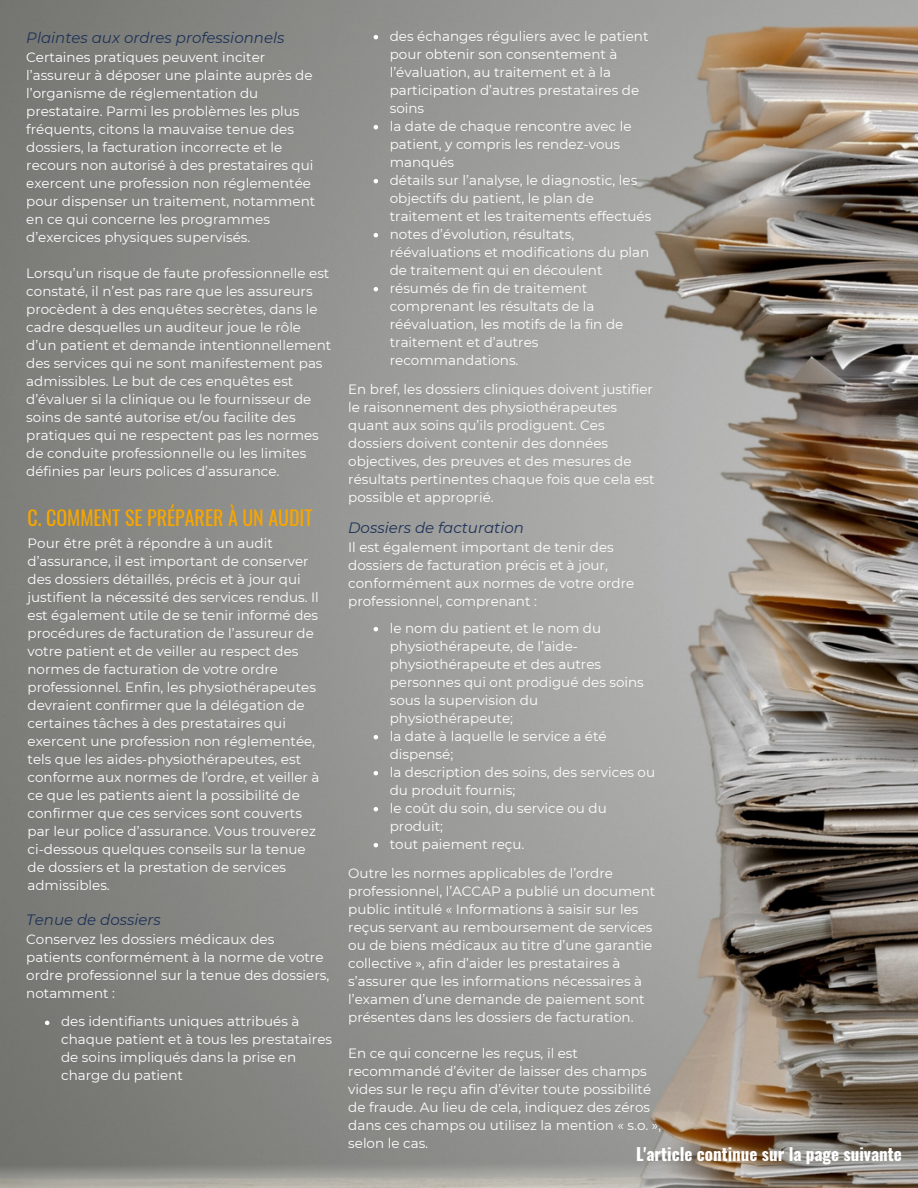
<style>
.page{position:relative;width:918px;height:1188px;background:#fff}
.page>*{position:absolute;margin:0;border:0;box-sizing:border-box;transform-origin:0 0}
.t1{font:19.95px "Oswald";color:#f7a600}
.t2{font:700 17.1px "Oswald";color:#fff}
.t3{font:italic 15px "Montserrat";color:#1e3258}
.t4{font:13.5px/18px "Montserrat";color:#fff}
</style>
<div class="page">
<img style="left:0;top:0;width:918px;height:1188px">
<svg style="left:45px;top:1021px;width:4px;height:4px"></svg>
<svg style="left:374px;top:35px;width:4px;height:4px"></svg>
<svg style="left:374px;top:125px;width:4px;height:4px"></svg>
<svg style="left:374px;top:179px;width:4px;height:4px"></svg>
<svg style="left:374px;top:233px;width:4px;height:4px"></svg>
<svg style="left:374px;top:287px;width:4px;height:4px"></svg>
<svg style="left:374px;top:627px;width:4px;height:4px"></svg>
<svg style="left:374px;top:735px;width:4px;height:4px"></svg>
<svg style="left:374px;top:771px;width:4px;height:4px"></svg>
<svg style="left:374px;top:807px;width:4px;height:4px"></svg>
<svg style="left:374px;top:843px;width:4px;height:4px"></svg>
<p class="t3" style="left:26px;top:28px;width:260px">Plaintes aux ordres professionnels</p>
<p class="t4" style="left:26px;top:49px;width:291px">Certaines pratiques peuvent inciter l’assureur à déposer une plainte auprès de l’organisme de réglementation du prestataire. Parmi les problèmes les plus fréquents, citons la mauvaise tenue des dossiers, la facturation incorrecte et le recours non autorisé à des prestataires qui exercent une profession non réglementée pour dispenser un traitement, notamment en ce qui concerne les programmes d’exercices physiques supervisés.</p>
<p class="t4" style="left:26px;top:265px;width:307px">Lorsqu’un risque de faute professionnelle est constaté, il n’est pas rare que les assureurs procèdent à des enquêtes secrètes, dans le cadre desquelles un auditeur joue le rôle d’un patient et demande intentionnellement des services qui ne sont manifestement pas admissibles. Le but de ces enquêtes est d’évaluer si la clinique ou le fournisseur de soins de santé autorise et/ou facilite des pratiques qui ne respectent pas les normes de conduite professionnelle ou les limites définies par leurs polices d’assurance.</p>
<p class="t1" style="left:28px;top:502px;width:287px">C. COMMENT SE PRÉPARER À UN AUDIT</p>
<p class="t4" style="left:28px;top:534px;width:294px">Pour être prêt à répondre à un audit d’assurance, il est important de conserver des dossiers détaillés, précis et à jour qui justifient la nécessité des services rendus. Il est également utile de se tenir informé des procédures de facturation de l’assureur de votre patient et de veiller au respect des normes de facturation de votre ordre professionnel. Enfin, les physiothérapeutes devraient confirmer que la délégation de certaines tâches à des prestataires qui exercent une profession non réglementée, tels que les aides-physiothérapeutes, est conforme aux normes de l’ordre, et veiller à ce que les patients aient la possibilité de confirmer que ces services sont couverts par leur police d’assurance. Vous trouverez ci-dessous quelques conseils sur la tenue de dossiers et la prestation de services admissibles.</p>
<p class="t3" style="left:26px;top:910px;width:136px">Tenue de dossiers</p>
<p class="t4" style="left:26px;top:930px;width:305px">Conservez les dossiers médicaux des patients conformément à la norme de votre ordre professionnel sur la tenue des dossiers, notamment :</p>
<p class="t4" style="left:61px;top:1012px;width:272px">des identifiants uniques attribués à chaque patient et à tous les prestataires de soins impliqués dans la prise en charge du patient</p>
<p class="t4" style="left:390px;top:27px;width:260px">des échanges réguliers avec le patient pour obtenir son consentement à l’évaluation, au traitement et à la participation d’autres prestataires de soins</p>
<p class="t4" style="left:390px;top:117px;width:243px">la date de chaque rencontre avec le patient, y compris les rendez-vous manqués</p>
<p class="t4" style="left:390px;top:171px;width:263px">détails sur l’analyse, le diagnostic, les objectifs du patient, le plan de traitement et les traitements effectués</p>
<p class="t4" style="left:390px;top:225px;width:261px">notes d’évolution, résultats, réévaluations et modifications du plan de traitement qui en découlent</p>
<p class="t4" style="left:390px;top:279px;width:235px">résumés de fin de traitement comprenant les résultats de la réévaluation, les motifs de la fin de traitement et d’autres recommandations.</p>
<p class="t4" style="left:348px;top:380px;width:308px">En bref, les dossiers cliniques doivent justifier le raisonnement des physiothérapeutes quant aux soins qu’ils prodiguent. Ces dossiers doivent contenir des données objectives, des preuves et des mesures de résultats pertinentes chaque fois que cela est possible et approprié.</p>
<p class="t3" style="left:348px;top:518px;width:177px">Dossiers de facturation</p>
<p class="t4" style="left:348px;top:539px;width:288px">Il est également important de tenir des dossiers de facturation précis et à jour, conformément aux normes de votre ordre professionnel, comprenant :</p>
<p class="t4" style="left:390px;top:619px;width:256px">le nom du patient et le nom du physiothérapeute, de l’aide&shy;physiothérapeute et des autres personnes qui ont prodigué des soins sous la supervision du physiothérapeute;</p>
<p class="t4" style="left:390px;top:727px;width:218px">la date à laquelle le service a été dispensé;</p>
<p class="t4" style="left:390px;top:763px;width:267px">la description des soins, des services ou du produit fournis;</p>
<p class="t4" style="left:390px;top:799px;width:219px">le coût du soin, du service ou du produit;</p>
<p class="t4" style="left:390px;top:835px;width:136px">tout paiement reçu.</p>
<p class="t4" style="left:348px;top:864px;width:309px">Outre les normes applicables de l’ordre professionnel, l’ACCAP a publié un document public intitulé « Informations à saisir sur les reçus servant au remboursement de services ou de biens médicaux au titre d’une garantie collective », afin d’aider les prestataires à s’assurer que les informations nécessaires à l’examen d’une demande de paiement sont présentes dans les dossiers de facturation.</p>
<p class="t4" style="left:348px;top:1044px;width:314px">En ce qui concerne les reçus, il est recommandé d’éviter de laisser des champs vides sur le reçu afin d’éviter toute possibilité de fraude. Au lieu de cela, indiquez des zéros dans ces champs ou utilisez la mention « s.o. », selon le cas.</p>
<p class="t2" style="left:636px;top:1140px;width:267px">L'article continue sur la page suivante</p>
</div>
